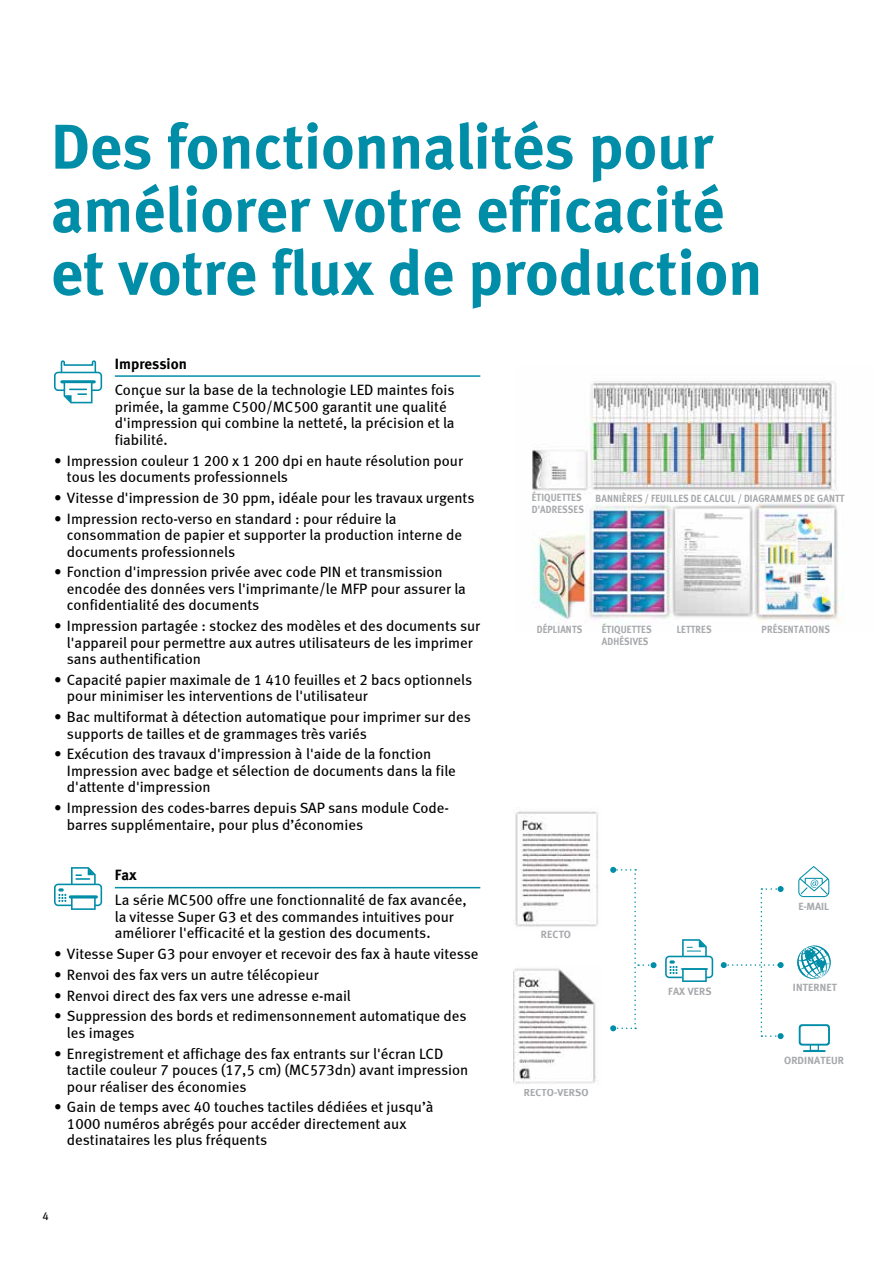
<style>
.page{position:relative;width:893px;height:1263px;background:#fff}
.page>*{position:absolute;margin:0;border:0;box-sizing:border-box;transform-origin:0 0}
.t1{font:63.15px/63.2px "Meta Bold LF";color:#008da8}
.t2{font:15px/16.5px "Meta Book LF";color:#000}
.t3{font:15px "Meta Bold LF";color:#000}
.t4{font:11.25px "Meta Book LF";color:#000}
.t5{font:10.5px/12px "Meta Bold LF";letter-spacing:.015em;color:#a7a9ac;scale:.9 1}
.t6{font:10.5px "Meta Bold LF";letter-spacing:.015em;color:#a7a9ac}
</style>
<div class="page">
<img style="left:532px;top:381px;width:312px;height:244px">
<svg style="left:798px;top:866px;width:31px;height:31px"></svg>
<svg style="left:797px;top:945px;width:34px;height:34px"></svg>
<svg style="left:799px;top:1024px;width:31px;height:27px"></svg>
<hr style="left:804px;top:1050px;width:21px;height:2px;background:#008da8">
<svg style="left:665px;top:939px;width:48px;height:43px"></svg>
<svg style="left:721px;top:886px;width:63px;height:153px"></svg>
<img style="left:515px;top:811px;width:84px;height:116px">
<svg style="left:610px;top:867px;width:47px;height:164px"></svg>
<img style="left:514px;top:968px;width:82px;height:116px">
<hr style="left:115px;top:375px;width:365px;height:2px;background:#008da8">
<hr style="left:115px;top:887px;width:365px;height:1px;background:#008da8">
<svg style="left:54px;top:360px;width:48px;height:43px"></svg>
<svg style="left:54px;top:867px;width:48px;height:43px"></svg>
<h1 class="t1" style="left:51px;top:114px;width:713px">Des fonctionnalités pour améliorer votre efficacité et votre flux de production</h1>
<p class="t3" style="left:115px;top:355px;width:73px">Impression</p>
<p class="t2" style="left:115px;top:382px;width:341px">Conçue sur la base de la technologie LED maintes fois primée, la gamme C500/MC500 garantit une qualité d'impression qui combine la netteté, la précision et la fiabilité.</p>
<p class="t2" style="left:67px;top:452px;width:398px;text-indent:-13px">• Impression couleur 1 200 x 1 200 dpi en haute résolution pour tous les documents professionnels</p>
<p class="t2" style="left:54px;top:489px;width:422px">• Vitesse d'impression de 30 ppm, idéale pour les travaux urgents</p>
<p class="t2" style="left:67px;top:510px;width:396px;text-indent:-13px">• Impression recto-verso en standard : pour réduire la consommation de papier et supporter la production interne de documents professionnels</p>
<p class="t2" style="left:67px;top:564px;width:400px;text-indent:-13px">• Fonction d'impression privée avec code PIN et transmission encodée des données vers l'imprimante/le MFP pour assurer la confidentialité des documents</p>
<p class="t2" style="left:67px;top:617px;width:415px;text-indent:-13px">• Impression partagée : stockez des modèles et des documents sur l'appareil pour permettre aux autres utilisateurs de les imprimer sans authentification</p>
<p class="t2" style="left:67px;top:671px;width:407px;text-indent:-13px">• Capacité papier maximale de 1 410 feuilles et 2 bacs optionnels pour minimiser les interventions de l'utilisateur</p>
<p class="t2" style="left:67px;top:708px;width:405px;text-indent:-13px">• Bac multiformat à détection automatique pour imprimer sur des supports de tailles et de grammages très variés</p>
<p class="t2" style="left:67px;top:746px;width:390px;text-indent:-13px">• Exécution des travaux d'impression à l'aide de la fonction<br>Impression avec badge et sélection de documents dans la file d'attente d'impression</p>
<p class="t2" style="left:67px;top:799px;width:383px;text-indent:-13px">• Impression des codes-barres depuis SAP sans module Code&shy;barres supplémentaire, pour plus d’économies</p>
<p class="t3" style="left:115px;top:866px;width:23px">Fax</p>
<p class="t2" style="left:115px;top:892px;width:353px">La série MC500 offre une fonctionnalité de fax avancée, la vitesse Super G3 et des commandes intuitives pour améliorer l'efficacité et la gestion des documents.</p>
<p class="t2" style="left:54px;top:945px;width:426px">• Vitesse Super G3 pour envoyer et recevoir des fax à haute vitesse</p>
<p class="t2" style="left:54px;top:966px;width:266px">• Renvoi des fax vers un autre télécopieur</p>
<p class="t2" style="left:54px;top:987px;width:298px">• Renvoi direct des fax vers une adresse e-mail</p>
<p class="t2" style="left:67px;top:1008px;width:401px;text-indent:-13px">• Suppression des bords et redimensonnement automatique des les images</p>
<p class="t2" style="left:67px;top:1045px;width:403px;text-indent:-13px">• Enregistrement et affichage des fax entrants sur l'écran LCD tactile couleur 7 pouces (17,5 cm) (MC573dn) avant impression pour réaliser des économies</p>
<p class="t2" style="left:67px;top:1099px;width:368px;text-indent:-13px">• Gain de temps avec 40 touches tactiles dédiées et jusqu’à<br>1000 numéros abrégés pour accéder directement aux destinataires les plus fréquents</p>
<p class="t4" style="left:43px;top:1210px;width:8px">4</p>
<p class="t5" style="left:532px;top:492px;width:59px">ÉTIQUETTES<br>D'ADRESSES</p>
<p class="t5" style="left:596px;top:492px;width:278px">BANNIÈRES / FEUILLES DE CALCUL / DIAGRAMMES DE GANTT</p>
<p class="t5" style="left:537px;top:623px;width:52px">DÉPLIANTS</p>
<p class="t5" style="left:602px;top:623px;width:57px">ÉTIQUETTES<br>ADHÉSIVES</p>
<p class="t5" style="left:677px;top:623px;width:40px">LETTRES</p>
<p class="t5" style="left:761px;top:623px;width:78px">PRÉSENTATIONS</p>
<p class="t6" style="left:541px;top:928px;width:32px">RECTO</p>
<p class="t6" style="left:524px;top:1086px;width:66px">RECTO-VERSO</p>
<p class="t6" style="left:668px;top:985px;width:45px">FAX VERS</p>
<p class="t6" style="left:798px;top:900px;width:32px">E-MAIL</p>
<p class="t6" style="left:793px;top:981px;width:45px">INTERNET</p>
<p class="t6" style="left:784px;top:1054px;width:61px">ORDINATEUR</p>
</div>
